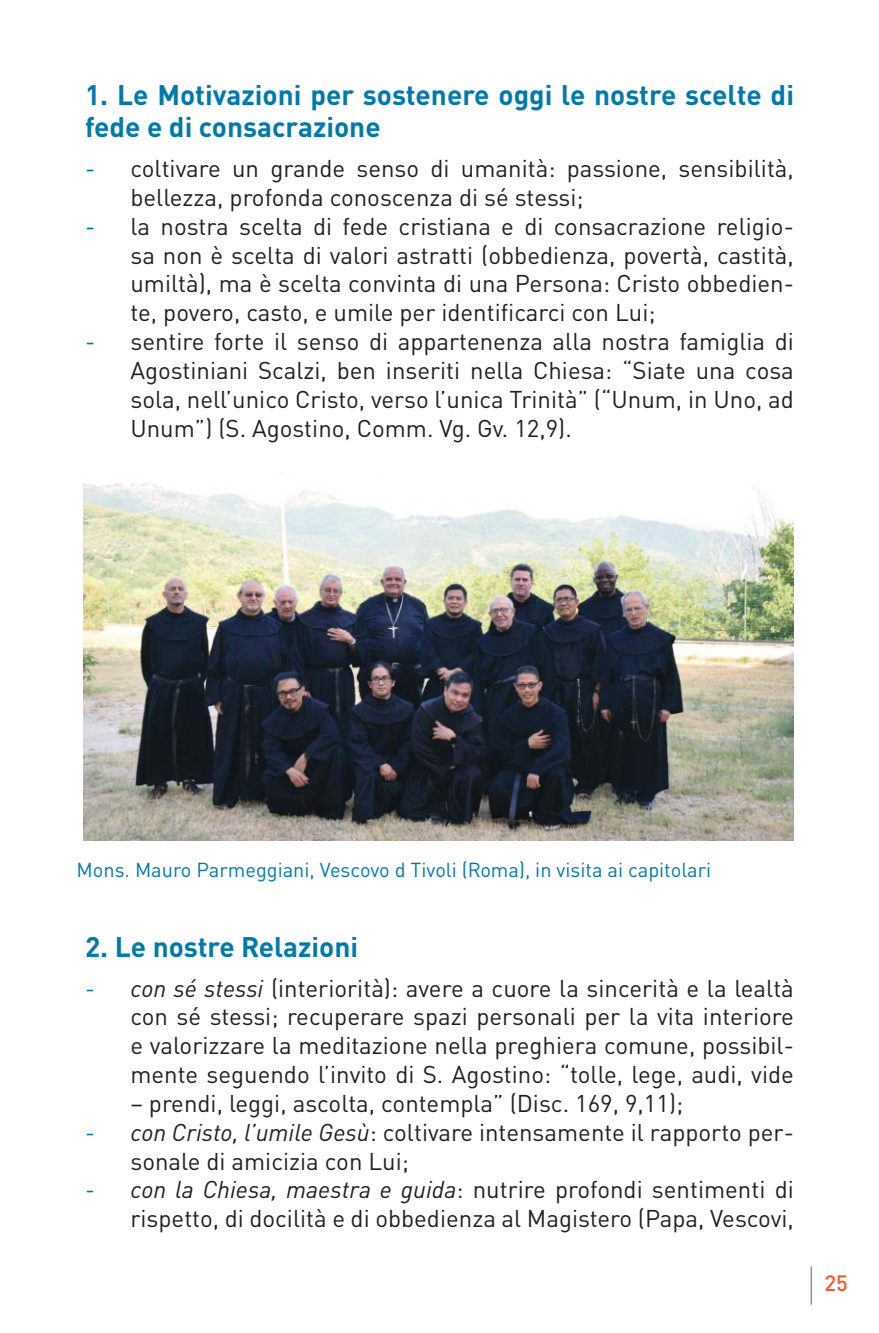
<style>
.page{position:relative;width:879px;height:1333px;background:#fff}
.page>*{position:absolute;margin:0;border:0;box-sizing:border-box;transform-origin:0 0}
.t1{font:700 28px/32px "DIN Pro";color:#007aac}
.t2{font:24px/28.8px "DIN";color:#241f1f;text-align:justify}
.t3{font:500 22px "DIN Pro";color:#f55a2b}
.t4{font:20px "DIN Pro";color:#007aac}
.s1{color:#007aac}
.s2{font-style:italic;color:#007aac}
.s3{font-style:italic}
</style>
<div class="page">
<hr style="left:811px;top:1266px;width:1px;height:38px;background:#656365">
<img style="left:84px;top:472px;width:710px;height:368px">
<p class="t1" style="left:85px;top:76px;width:710px">1. Le Motivazioni per sostenere oggi le nostre scelte di fede e di consacrazione</p>
<p class="t2" style="left:130px;top:154px;width:665px;text-indent:-45px"><span class="s1">-</span> coltivare un grande senso di umanità: passione, sensibilità, bellezza, profonda conoscenza di sé stessi;</p>
<p class="t2" style="left:130px;top:211px;width:665px;text-indent:-45px"><span class="s1">-</span> la nostra scelta di fede cristiana e di consacrazione religio&shy;sa non è scelta di valori astratti (obbedienza, povertà, castità, umiltà), ma è scelta convinta di una Persona: Cristo obbedien&shy;te, povero, casto, e umile per identificarci con Lui;</p>
<p class="t2" style="left:130px;top:326px;width:665px;text-indent:-45px"><span class="s1">-</span> sentire forte il senso di appartenenza alla nostra famiglia di Agostiniani Scalzi, ben inseriti nella Chiesa: “Siate una cosa sola, nell’unico Cristo, verso l’unica Trinità” (“Unum, in Uno, ad Unum”) (S. Agostino, Comm. Vg. Gv. 12,9).</p>
<p class="t4" style="left:77px;top:854px;width:636px">Mons. Mauro Parmeggiani, Vescovo d Tivoli (Roma), in visita ai capitolari</p>
<p class="t1" style="left:85px;top:927px;width:275px">2. Le nostre Relazioni</p>
<p class="t2" style="left:130px;top:973px;width:665px;text-indent:-45px"><span class="s2">-</span> <span class="s3">con sé stessi</span> (interiorità): avere a cuore la sincerità e la lealtà con sé stessi; recuperare spazi personali per la vita interiore e valorizzare la meditazione nella preghiera comune, possibil&shy;mente seguendo l’invito di S. Agostino: “tolle, lege, audi, vide</p>
<p class="t2" style="left:130px;top:1088px;width:554px">– prendi, leggi, ascolta, contempla” (Disc. 169, 9,11);</p>
<p class="t2" style="left:130px;top:1117px;width:665px;text-indent:-45px"><span class="s2">-</span> <span class="s3">con Cristo, l’umile Gesù</span>: coltivare intensamente il rapporto per&shy;sonale di amicizia con Lui;</p>
<p class="t2" style="left:85px;top:1174px;width:710px;text-align:right"><span class="s2">-</span> <span class="s3">con la Chiesa, maestra e guida</span>: nutrire profondi sentimenti di rispetto, di docilità e di obbedienza al Magistero (Papa, Vescovi,</p>
<p class="t3" style="left:824px;top:1264px;width:25px">25</p>
</div>
